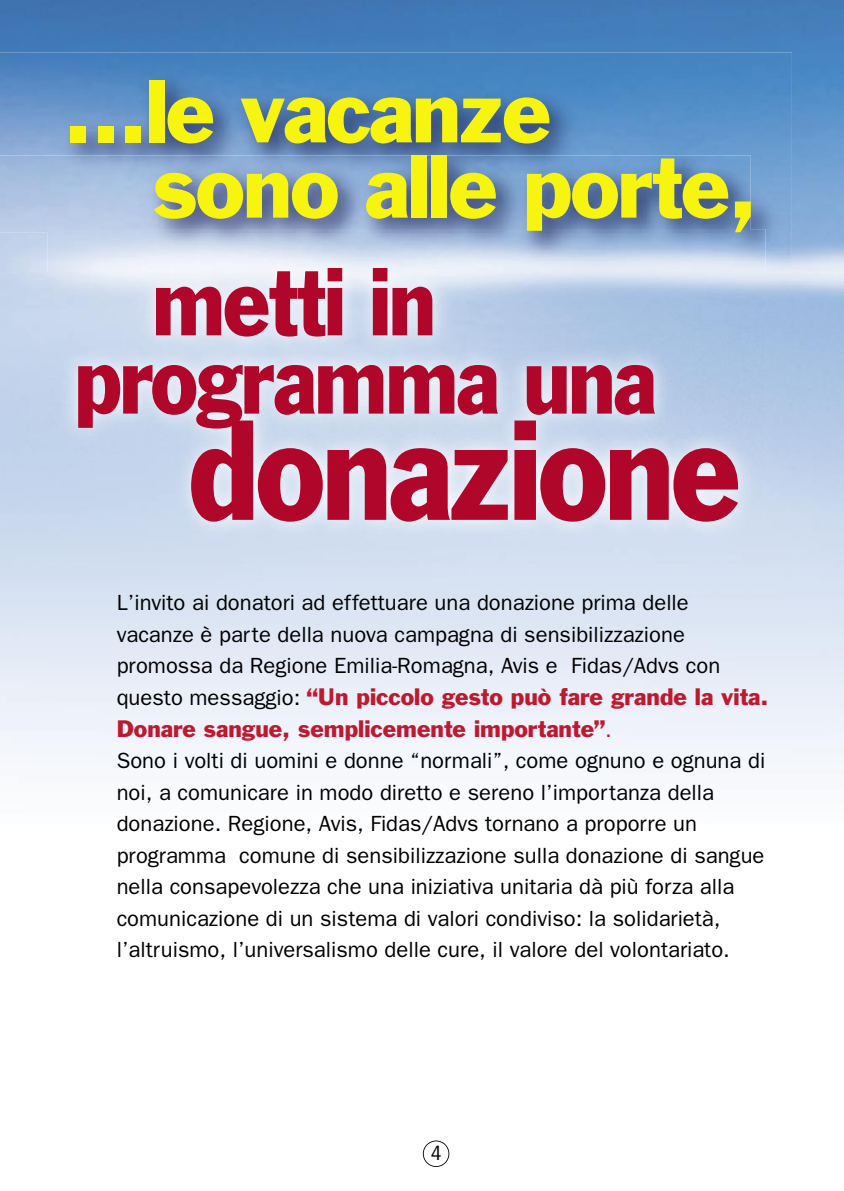
<style>
.page{position:relative;width:844px;height:1191px;background:#fff}
.page>*{position:absolute;margin:0;border:0;box-sizing:border-box;transform-origin:0 0}
.t1{font:131.25px "Franklin Gothic";letter-spacing:-.03em;color:#b0062a;scale:.87 1}
.t2{font:89.08px/78.2px "Franklin Gothic";letter-spacing:-.03em;color:#b0062a;scale:.87 1}
.t3{font:82.25px/75.2px "Franklin Gothic";letter-spacing:-.025em;color:#f7f410}
.t4{font:22.05px/31.5px "Franklin Gothic";color:#000}
.t5{font:condensed 21px "Franklin Gothic";color:#000}
.s1{color:#be1a2f}
</style>
<div class="page">
<img style="left:0;top:0;width:843px;height:770px">
<img style="left:0;top:52px;width:791px;height:110px">
<img style="left:0;top:232px;width:30px;height:41px">
<img style="left:750px;top:162px;width:41px;height:111px">
<img style="left:30px;top:232px;width:18px;height:41px">
<img style="left:0;top:155px;width:750px;height:77px">
<img style="left:48px;top:229px;width:717px;height:348px">
<img style="left:48px;top:229px;width:106px;height:3px">
<img style="left:154px;top:229px;width:596px;height:3px">
<svg style="left:423px;top:1140px;width:26px;height:27px"></svg>
<p class="t3" style="left:153px;top:72px;width:606px;text-indent:-89px">...le vacanze sono alle porte,</p>
<p class="t2" style="left:74px;top:261px;width:670px;text-indent:77px">metti in programma una</p>
<p class="t1" style="left:189px;top:386px;width:636px">donazione</p>
<p class="t4" style="left:117px;top:587px;width:653px">L’invito ai donatori ad effettuare una donazione prima delle vacanze è parte della nuova campagna di sensibilizzazione promossa da Regione Emilia-Romagna, Avis e Fidas/Advs con questo messaggio: <span class="s1">“Un piccolo gesto può fare grande la vita.<br>Donare sangue, semplicemente importante”</span><span class="s1">.<br></span>Sono i volti di uomini e donne “normali”, come ognuno e ognuna di noi, a comunicare in modo diretto e sereno l’importanza della donazione. Regione, Avis, Fidas/Advs tornano a proporre un programma comune di sensibilizzazione sulla donazione di sangue nella consapevolezza che una iniziativa unitaria dà più forza alla comunicazione di un sistema di valori condiviso: la solidarietà, l’altruismo, l’universalismo delle cure, il valore del volontariato.</p>
<p class="t5" style="left:430px;top:1141px;width:12px">4</p>
</div>
